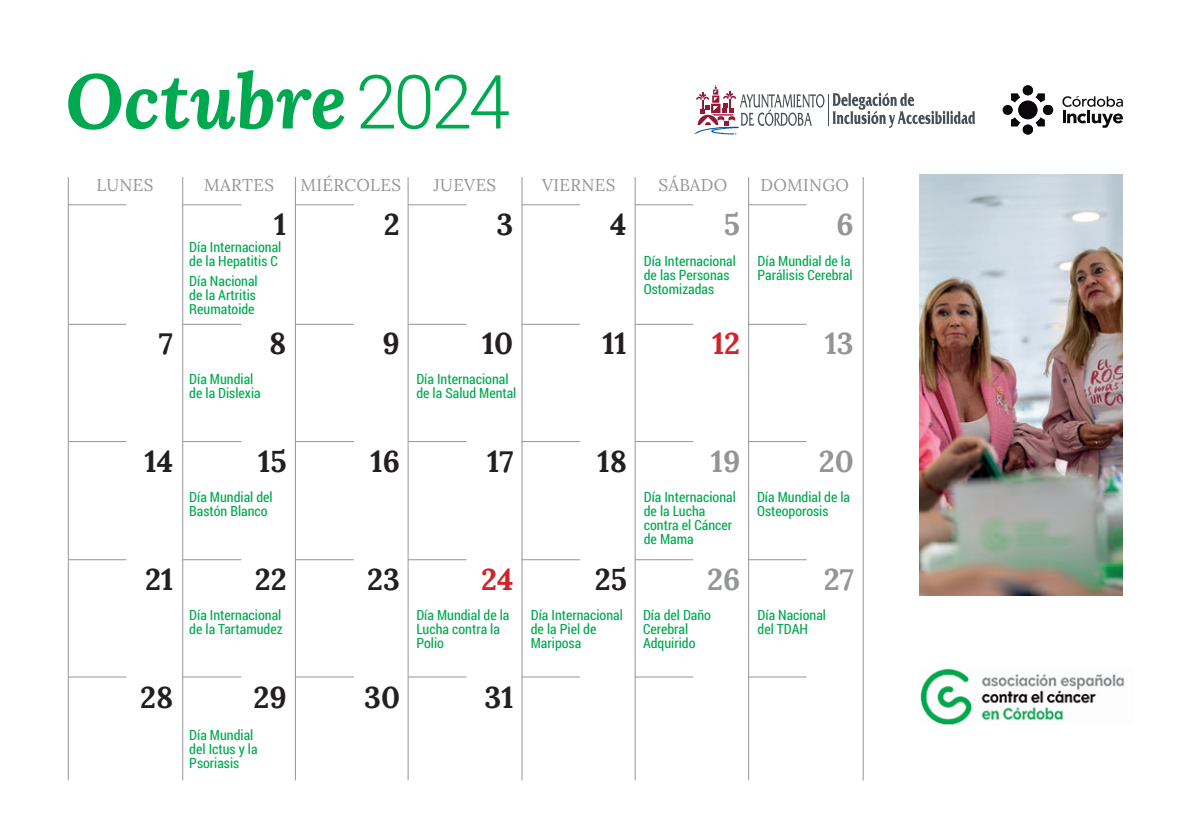
<style>
.page{position:relative;width:1191px;height:840px;background:#fff}
.page>*{position:absolute;margin:0;border:0;box-sizing:border-box;transform-origin:0 0}
.t1{font:italic 700 77px "Lora";color:#00a84f}
.t2{font:700 30px "Lora";color:#231f20}
.t3{font:700 30px "Lora";color:#939598}
.t4{font:700 30px "Lora";color:#d1232a}
.t5{font:17px "Lora";letter-spacing:.02em;color:#939598}
.t6{font:14px/14px "Roboto Condensed";color:#00a84f}
.s1{font-family:"Roboto";font-weight:300;font-style:normal;font-size:74.6px}
</style>
<div class="page">
<img style="left:919px;top:174px;width:204px;height:421px">
<svg style="left:1002px;top:85px;width:51px;height:49px"></svg>
<svg style="left:1062px;top:96px;width:61px;height:32px"></svg>
<svg style="left:832px;top:92px;width:143px;height:36px"></svg>
<hr style="left:827px;top:94px;width:1px;height:32px;background:#445056">
<svg style="left:694px;top:85px;width:130px;height:49px"></svg>
<hr style="left:748px;top:323px;width:58px;height:1px;background:#939598">
<hr style="left:635px;top:323px;width:58px;height:1px;background:#939598">
<hr style="left:521px;top:323px;width:59px;height:1px;background:#939598">
<hr style="left:408px;top:323px;width:58px;height:1px;background:#939598">
<hr style="left:296px;top:323px;width:58px;height:1px;background:#939598">
<hr style="left:183px;top:323px;width:58px;height:1px;background:#939598">
<hr style="left:68px;top:323px;width:58px;height:1px;background:#939598">
<hr style="left:748px;top:204px;width:58px;height:1px;background:#939598">
<hr style="left:635px;top:204px;width:58px;height:1px;background:#939598">
<hr style="left:521px;top:204px;width:59px;height:1px;background:#939598">
<hr style="left:408px;top:204px;width:58px;height:1px;background:#939598">
<hr style="left:296px;top:204px;width:58px;height:1px;background:#939598">
<hr style="left:183px;top:204px;width:58px;height:1px;background:#939598">
<hr style="left:68px;top:204px;width:58px;height:1px;background:#939598">
<hr style="left:748px;top:559px;width:58px;height:1px;background:#939598">
<hr style="left:635px;top:559px;width:58px;height:1px;background:#939598">
<hr style="left:521px;top:559px;width:59px;height:1px;background:#939598">
<hr style="left:408px;top:559px;width:58px;height:1px;background:#939598">
<hr style="left:296px;top:559px;width:58px;height:1px;background:#939598">
<hr style="left:183px;top:559px;width:58px;height:1px;background:#939598">
<hr style="left:68px;top:559px;width:58px;height:1px;background:#939598">
<hr style="left:748px;top:441px;width:58px;height:1px;background:#939598">
<hr style="left:635px;top:441px;width:58px;height:1px;background:#939598">
<hr style="left:521px;top:441px;width:59px;height:1px;background:#939598">
<hr style="left:408px;top:441px;width:58px;height:1px;background:#939598">
<hr style="left:296px;top:441px;width:58px;height:1px;background:#939598">
<hr style="left:183px;top:441px;width:58px;height:1px;background:#939598">
<hr style="left:68px;top:441px;width:58px;height:1px;background:#939598">
<hr style="left:748px;top:676px;width:58px;height:1px;background:#939598">
<hr style="left:635px;top:676px;width:58px;height:1px;background:#939598">
<hr style="left:521px;top:676px;width:59px;height:1px;background:#939598">
<hr style="left:408px;top:676px;width:58px;height:1px;background:#939598">
<hr style="left:296px;top:676px;width:58px;height:1px;background:#939598">
<hr style="left:183px;top:676px;width:58px;height:1px;background:#939598">
<hr style="left:68px;top:676px;width:58px;height:1px;background:#939598">
<hr style="left:748px;top:177px;width:1px;height:603px;background:#939598">
<hr style="left:521px;top:177px;width:1px;height:603px;background:#939598">
<hr style="left:407px;top:177px;width:1px;height:603px;background:#939598">
<hr style="left:295px;top:177px;width:1px;height:603px;background:#939598">
<hr style="left:182px;top:177px;width:1px;height:603px;background:#939598">
<hr style="left:68px;top:177px;width:1px;height:603px;background:#939598">
<hr style="left:862px;top:177px;width:1px;height:603px;background:#939598">
<hr style="left:634px;top:177px;width:1px;height:603px;background:#939598">
<img style="left:920px;top:668px;width:205px;height:56px">
<h1 class="t1" style="left:65px;top:45px;width:446px">Octubre<span class="s1">2024</span></h1>
<p class="t5" style="left:96px;top:172px;width:58px">LUNES</p>
<p class="t5" style="left:204px;top:172px;width:71px">MARTES</p>
<p class="t5" style="left:300px;top:172px;width:102px">MIÉRCOLES</p>
<p class="t5" style="left:433px;top:172px;width:64px">JUEVES</p>
<p class="t5" style="left:542px;top:172px;width:75px">VIERNES</p>
<p class="t5" style="left:658px;top:172px;width:70px">SÁBADO</p>
<p class="t5" style="left:760px;top:172px;width:90px">DOMINGO</p>
<h2 class="t2" style="left:274px;top:199px;width:14px">1</h2>
<h2 class="t2" style="left:384px;top:199px;width:17px">2</h2>
<h2 class="t2" style="left:496px;top:199px;width:18px">3</h2>
<h2 class="t2" style="left:610px;top:199px;width:18px">4</h2>
<h2 class="t3" style="left:724px;top:199px;width:18px">5</h2>
<h2 class="t3" style="left:836px;top:199px;width:19px">6</h2>
<p class="t6" style="left:189px;top:240px;width:94px">Día Internacional de la Hepatitis C</p>
<p class="t6" style="left:189px;top:273px;width:70px">Día Nacional de la Artritis<br>Reumatoide</p>
<p class="t6" style="left:644px;top:254px;width:94px">Día Internacional de las Personas<br>Ostomizadas</p>
<p class="t6" style="left:757px;top:254px;width:96px">Día Mundial de la<br>Parálisis Cerebral</p>
<h2 class="t2" style="left:159px;top:317px;width:16px">7</h2>
<h2 class="t2" style="left:269px;top:317px;width:19px">8</h2>
<h2 class="t2" style="left:383px;top:317px;width:19px">9</h2>
<h2 class="t2" style="left:482px;top:317px;width:33px">10</h2>
<h2 class="t2" style="left:602px;top:317px;width:26px">11</h2>
<h2 class="t4" style="left:712px;top:317px;width:30px">12</h2>
<h2 class="t3" style="left:824px;top:317px;width:30px">13</h2>
<p class="t6" style="left:189px;top:371px;width:73px">Día Mundial de la Dislexia</p>
<p class="t6" style="left:416px;top:371px;width:102px">Día Internacional de la Salud Mental</p>
<h2 class="t2" style="left:144px;top:435px;width:30px">14</h2>
<h2 class="t2" style="left:258px;top:435px;width:30px">15</h2>
<h2 class="t2" style="left:370px;top:435px;width:31px">16</h2>
<h2 class="t2" style="left:487px;top:435px;width:28px">17</h2>
<h2 class="t2" style="left:597px;top:435px;width:31px">18</h2>
<h2 class="t3" style="left:711px;top:435px;width:31px">19</h2>
<h2 class="t3" style="left:818px;top:435px;width:37px">20</h2>
<p class="t6" style="left:189px;top:489px;width:85px">Día Mundial del<br>Bastón Blanco</p>
<p class="t6" style="left:644px;top:489px;width:94px">Día Internacional de la Lucha contra el Cáncer de Mama</p>
<p class="t6" style="left:757px;top:489px;width:95px">Día Mundial de la<br>Osteoporosis</p>
<h2 class="t2" style="left:145px;top:553px;width:30px">21</h2>
<h2 class="t2" style="left:255px;top:553px;width:33px">22</h2>
<h2 class="t2" style="left:367px;top:553px;width:34px">23</h2>
<h2 class="t4" style="left:481px;top:553px;width:34px">24</h2>
<h2 class="t2" style="left:595px;top:553px;width:34px">25</h2>
<h2 class="t3" style="left:707px;top:553px;width:35px">26</h2>
<h2 class="t3" style="left:824px;top:553px;width:32px">27</h2>
<p class="t6" style="left:189px;top:607px;width:95px">Día Internacional de la Tartamudez</p>
<p class="t6" style="left:416px;top:607px;width:95px">Día Mundial de la<br>Lucha contra la<br>Polio</p>
<p class="t6" style="left:531px;top:607px;width:94px">Día Internacional de la Piel de<br>Mariposa</p>
<p class="t6" style="left:643px;top:607px;width:70px">Día del Daño<br>Cerebral<br>Adquirido</p>
<p class="t6" style="left:757px;top:607px;width:70px">Día Nacional del TDAH</p>
<h2 class="t2" style="left:140px;top:671px;width:35px">28</h2>
<h2 class="t2" style="left:253px;top:671px;width:35px">29</h2>
<h2 class="t2" style="left:364px;top:671px;width:37px">30</h2>
<h2 class="t2" style="left:484px;top:671px;width:30px">31</h2>
<p class="t6" style="left:189px;top:727px;width:70px">Día Mundial del Ictus y la<br>Psoriasis</p>
</div>
